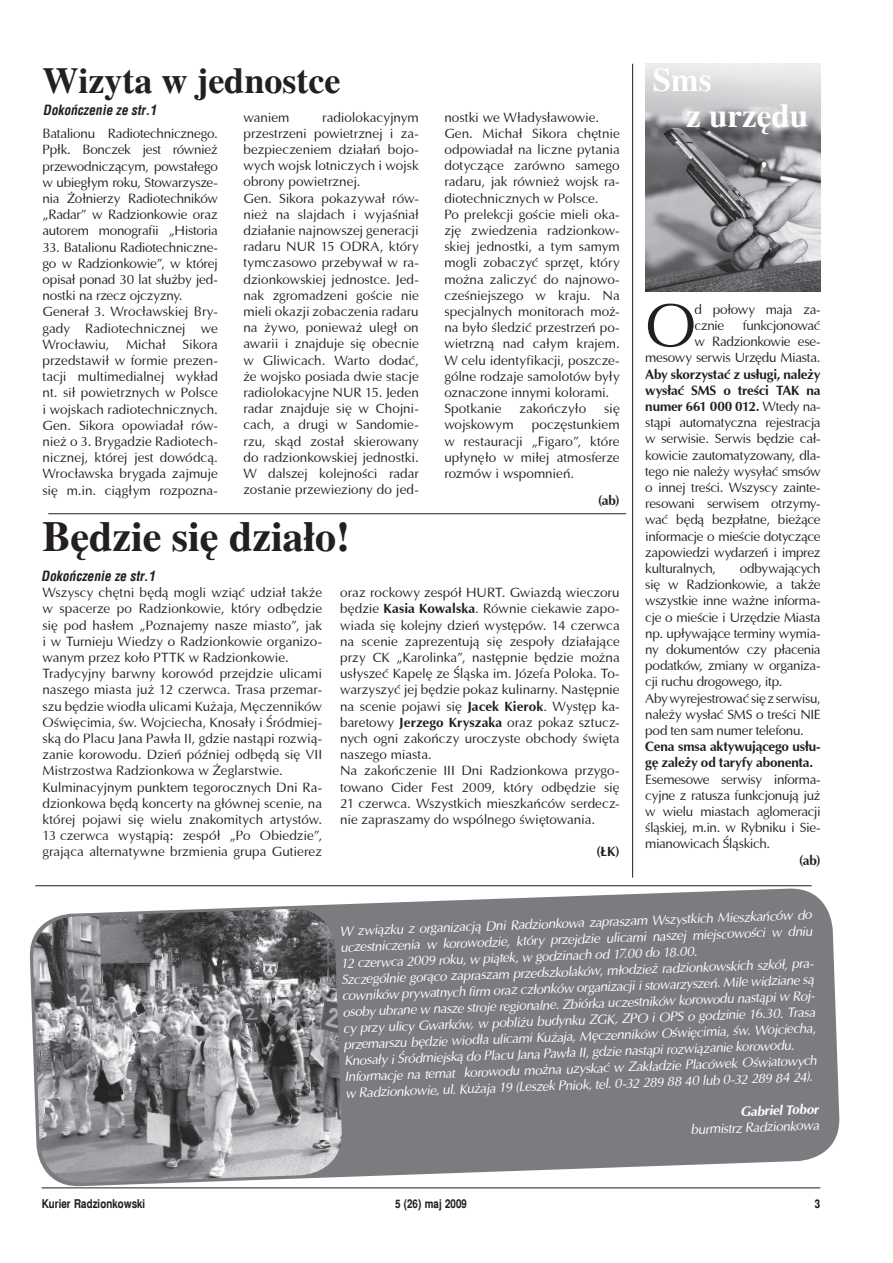
<style>
.page{position:relative;width:893px;height:1263px;background:#fff}
.page>*{position:absolute;margin:0;border:0;box-sizing:border-box;transform-origin:0 0}
.t1{font:61.05px "Ottawa";color:#231f20}
.t2{font:700 42px "Toronto";color:#231f20}
.t3{font:700 36px "Toronto";color:#231f20}
.t4{font:700 33px/36px "Toronto";color:#fff}
.t5{font:13.5px/16.2px "Ottawa";letter-spacing:-.005em;color:#231f20}
.t6{font:italic 13.5px/16.2px "Ottawa";color:#fff}
.t7{font:13.5px/16.2px "Ottawa";letter-spacing:-.03em;color:#231f20}
.t8{font:700 13.5px/16.2px "Ottawa";letter-spacing:-.01em;color:#231f20}
.t9{font:italic 700 13.5px "Switzerland Condensed";color:#231f20}
.t10{font:italic 700 13.5px "Ottawa";color:#fff}
.t11{font:700 12px "Switzerland Narrow";color:#231f20}
.s1{font-weight:700}
</style>
<div class="page">
<hr style="left:42px;top:1187px;width:778px;height:1px;background:#231f20">
<img style="left:645px;top:64px;width:176px;height:228px">
<hr style="left:35px;top:885px;width:777px;height:1px;background:#231f20">
<svg style="left:29px;top:888px;width:811px;height:299px;background:#8c8e91"></svg>
<img style="left:32px;top:907px;width:311px;height:277px">
<hr style="left:48px;top:513px;width:578px;height:1px;background:#231f20">
<hr style="left:632px;top:64px;width:1px;height:814px;background:#231f20">
<h3 class="t3" style="left:43px;top:60px;width:299px">Wizyta w jednostce</h3>
<p class="t9" style="left:43px;top:102px;width:115px">Dokończenie ze str.1</p>
<p class="t5" style="left:243px;top:109px;width:177px;text-indent:79px">radiolokacyjnym przestrzeni powietrznej i za&shy;bezpieczeniem działań bojo&shy;wych wojsk lotniczych i wojsk obrony powietrznej.<br>Gen. Sikora pokazywał rów&shy;nież na slajdach i wyjaśniał działanie najnowszej generacji radaru NUR 15 ODRA, który tymczasowo przebywał w ra&shy;dzionkowskiej jednostce. Jed&shy;nak zgromadzeni goście nie mieli okazji zobaczenia radaru na żywo, ponieważ uległ on awarii i znajduje się obecnie w Gliwicach. Warto dodać, że wojsko posiada dwie stacje radiolokacyjne NUR 15. Jeden radar znajduje się w Chojni&shy;cach, a drugi w Sandomie&shy;rzu, skąd został skierowany do radzionkowskiej jednostki.<br>W dalszej kolejności radar zostanie przewieziony do jed-</p>
<p class="t5" style="left:444px;top:109px;width:177px">nostki we Władysławowie.<br>Gen. Michał Sikora chętnie odpowiadał na liczne pytania dotyczące zarówno samego radaru, jak również wojsk ra&shy;diotechnicznych w Polsce.<br>Po prelekcji goście mieli oka&shy;zję zwiedzenia radzionkow&shy;skiej jednostki, a tym samym mogli zobaczyć sprzęt, który można zaliczyć do najnowo&shy;cześniejszego w kraju. Na specjalnych monitorach moż&shy;na było śledzić przestrzeń po&shy;wietrzną nad całym krajem.<br>W celu identyfikacji, poszcze&shy;gólne rodzaje samolotów były oznaczone innymi kolorami.<br>Spotkanie</p>
<p class="t5" style="left:243px;top:109px;width:48px">waniem</p>
<p class="t5" style="left:43px;top:126px;width:177px;text-align:justify">Batalionu Radiotechnicznego.<br>Ppłk. Bonczek jest również przewodniczącym, powstałego w ubiegłym roku, Stowarzysze&shy;nia Żołnierzy Radiotechników „Radar” w Radzionkowie oraz autorem monografii „Historia</p>
<p class="t5" style="left:43px;top:239px;width:177px">33. Batalionu Radiotechniczne&shy;go w Radzionkowie”, w której opisał ponad 30 lat służby jed&shy;nostki na rzecz ojczyzny.<br>Generał 3. Wrocławskiej Bry&shy;gady Radiotechnicznej we<br>Wrocławiu, Michał Sikora przedstawił w formie prezen&shy;tacji multimedialnej wykład nt. sił powietrznych w Polsce i wojskach radiotechnicznych.<br>Gen. Sikora opowiadał rów&shy;nież o 3. Brygadzie Radiotech&shy;nicznej, której jest dowódcą.<br>Wrocławska brygada zajmuje się m.in. ciągłym rozpozna-</p>
<p class="t5" style="left:519px;top:400px;width:68px">zakończyło</p>
<p class="t5" style="left:604px;top:400px;width:17px">się</p>
<p class="t5" style="left:444px;top:417px;width:71px">wojskowym</p>
<p class="t5" style="left:444px;top:417px;width:177px;text-align:justify;text-indent:87px">poczęstunkiem w restauracji „Figaro”, które upłynęło w miłej atmosferze rozmów i wspomnień.</p>
<p class="t8" style="left:598px;top:492px;width:23px">(ab)</p>
<h2 class="t2" style="left:43px;top:512px;width:309px">Będzie się działo!</h2>
<p class="t9" style="left:41px;top:568px;width:115px">Dokończenie ze str.1</p>
<p class="t5" style="left:43px;top:585px;width:281px">Wszyscy chętni będą mogli wziąć udział także w spacerze po Radzionkowie, który odbędzie się pod hasłem „Poznajemy nasze miasto”, jak i w Turnieju Wiedzy o Radzionkowie organizo&shy;wanym przez koło PTTK w Radzionkowie.<br>Tradycyjny barwny korowód przejdzie ulicami naszego miasta już 12 czerwca. Trasa przemar&shy;szu będzie wiodła ulicami Kużaja, Męczenników Oświęcimia, św. Wojciecha, Knosały i Śródmiej&shy;ską do Placu Jana Pawła II, gdzie nastąpi rozwią&shy;zanie korowodu. Dzień później odbędą się VII Mistrzostwa Radzionkowa w Żeglarstwie.<br>Kulminacyjnym punktem tegorocznych Dni Ra&shy;dzionkowa będą koncerty na głównej scenie, na której pojawi się wielu znakomitych artystów.<br>13 czerwca wystąpią: zespół „Po Obiedzie”, grająca alternatywne brzmienia grupa Gutierez</p>
<p class="t5" style="left:340px;top:585px;width:281px">oraz rockowy zespół HURT. Gwiazdą wieczoru będzie <span class="s1">Kasia Kowalska</span>. Równie ciekawie zapo&shy;wiada się kolejny dzień występów. 14 czerwca na scenie zaprezentują się zespoły działające przy CK „Karolinka”, następnie będzie można usłyszeć Kapelę ze Śląska im. Józefa Poloka. To&shy;warzyszyć jej będzie pokaz kulinarny. Następnie na scenie pojawi się <span class="s1">Jacek Kierok</span>. Występ ka&shy;baretowy <span class="s1">Jerzego Kryszaka</span> oraz pokaz sztucz&shy;nych ogni zakończy uroczyste obchody święta naszego miasta.<br>Na zakończenie III Dni Radzionkowa przygo&shy;towano Cider Fest 2009, który odbędzie się 21 czerwca. Wszystkich mieszkańców serdecz&shy;nie zapraszamy do wspólnego świętowania.</p>
<p class="t8" style="left:597px;top:844px;width:25px">(ŁK)</p>
<h3 class="t4" style="left:686px;top:62px;width:123px;text-indent:-33px">Sms<br>z urzędu</h3>
<h1 class="t1" style="left:645px;top:289px;width:52px">O</h1>
<p class="t7" style="left:694px;top:301px;width:128px">d połowy maja za&shy;cznie</p>
<p class="t7" style="left:645px;top:317px;width:177px;text-align:right">funkcjonować<br>w Radzionkowie ese&shy;mesowy serwis Urzędu Miasta.</p>
<p class="t5" style="left:645px;top:366px;width:177px;text-align:justify"><span class="s1">Aby skorzystać z usługi, należy wysłać SMS o treści TAK na numer 661 000 012.</span> Wtedy na&shy;stąpi automatyczna rejestracja w serwisie. Serwis będzie cał&shy;kowicie zautomatyzowany, dla&shy;tego nie należy wysyłać smsów o innej treści. Wszyscy zainte&shy;resowani serwisem otrzymy&shy;wać będą bezpłatne, bieżące informacje o mieście dotyczące zapowiedzi wydarzeń i imprez kulturalnych,</p>
<p class="t7" style="left:645px;top:560px;width:177px;text-indent:95px">odbywających się w Radzionkowie, a także wszystkie inne ważne informa&shy;cje o mieście i Urzędzie Miasta np. upływające terminy wymia&shy;ny dokumentów czy płacenia podatków, zmiany w organiza&shy;cji ruchu drogowego, itp.<br>Aby wyrejestrować się z serwisu, należy wysłać SMS o treści NIE pod ten sam numer telefonu.</p>
<p class="t8" style="left:645px;top:738px;width:177px">Cena smsa aktywującego usłu&shy;gę zależy od taryfy abonenta.</p>
<p class="t5" style="left:645px;top:771px;width:177px;text-align:justify">Esemesowe serwisy informa&shy;cyjne z ratusza funkcjonują już w wielu miastach aglomeracji śląskiej, m.in. w Rybniku i Sie&shy;mianowicach Śląskich.</p>
<p class="t8" style="left:799px;top:852px;width:23px">(ab)</p>
<p class="t6" style="left:339px;top:923px;width:476px;rotate:-2deg">W związku z organizacją Dni Radzionkowa zapraszam Wszystkich Mieszkańców do uczestniczenia w korowodzie, który przejdzie ulicami naszej miejscowości w dniu 12 czerwca 2009 roku, w piątek, w godzinach od 17.00 do 18.00.<br>Szczególnie gorąco zapraszam przedszkolaków, młodzież radzionkowskich szkół, pra&shy;cowników prywatnych firm oraz członków organizacji i stowarzyszeń. Mile widziane są osoby ubrane w nasze stroje regionalne. Zbiórka uczestników korowodu nastąpi w Roj&shy;cy przy ulicy Gwarków, w pobliżu budynku ZGK, ZPO i OPS o godzinie 16.30. Trasa przemarszu będzie wiodła ulicami Kużaja, Męczenników Oświęcimia, św. Wojciecha, Knosały i Śródmiejską do Placu Jana Pawła II, gdzie nastąpi rozwiązanie korowodu.<br>Informacje na temat korowodu można uzyskać w Zakładzie Placówek Oświatowych w Radzionkowie, ul. Kużaja 19 (Leszek Pniok, tel. 0-32 289 88 40 lub 0-32 289 84 24).</p>
<p class="t10" style="left:740px;top:1103px;width:80px;rotate:-2deg">Gabriel Tobor</p>
<p class="t6" style="left:690px;top:1121px;width:130px;rotate:-2deg">burmistrz Radzionkowa</p>
<p class="t11" style="left:42px;top:1197px;width:105px">Kurier Radzionkowski</p>
<p class="t11" style="left:395px;top:1197px;width:73px">5 (26) maj 2009</p>
</div>
